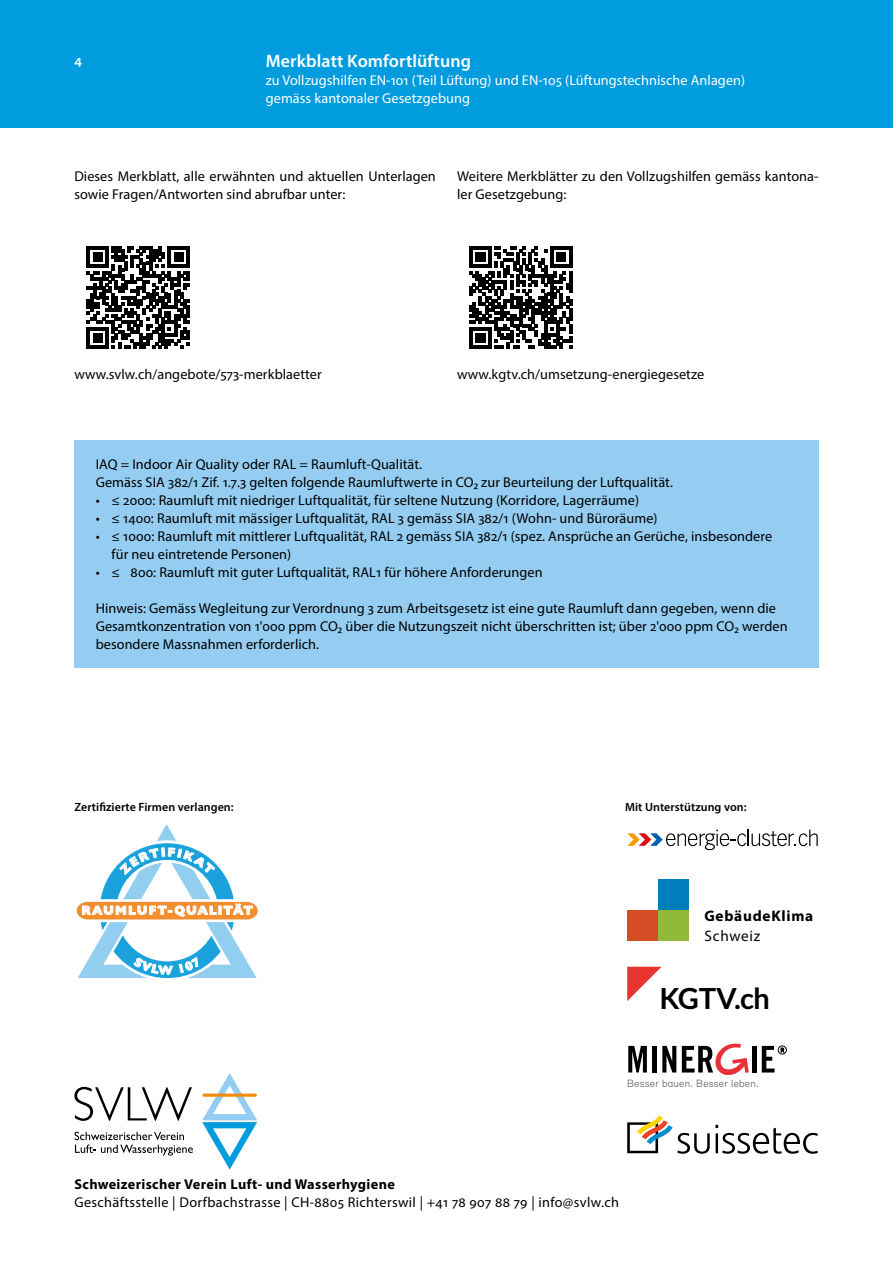
<style>
.page{position:relative;width:893px;height:1263px;background:#fff}
.page>*{position:absolute;margin:0;border:0;box-sizing:border-box;transform-origin:0 0}
.t1{font:700 29.1px "Lato";letter-spacing:-.015em;color:#000}
.t2{font:600 18px "Myriad Pro";letter-spacing:.005em;color:#fff}
.t3{font:700 15.3px "Myriad Pro";letter-spacing:.05em;color:#000}
.t4{font:15.3px "Myriad Pro";letter-spacing:.05em;color:#000}
.t5{font:14.25px/18px "Myriad Pro";letter-spacing:.005em;color:#000}
.t6{font:14.25px/18px "Myriad Pro";letter-spacing:.005em;color:#fff}
.t7{font:14.25px "Myriad Pro";letter-spacing:.025em;color:#000}
.t8{font:700 14.25px "Myriad Pro";letter-spacing:.025em;color:#000}
.t9{font:600 14.25px "Myriad Pro";color:#fff}
.t10{font:700 12.3px "Gill Sans";letter-spacing:.09em;color:#fff}
.t11{font:600 12px "Myriad Pro";letter-spacing:.005em;color:#000}
.t12{font:300 10.8px "Relevant";letter-spacing:.02em;color:#575756}
</style>
<div class="page">
<div style="left:0;top:0;width:893px;height:127px;background:#009cde"></div>
<svg style="left:202px;top:1073px;width:55px;height:96px"></svg>
<svg style="left:203px;top:1093px;width:54px;height:4px"></svg>
<svg style="left:74px;top:1087px;width:118px;height:34px"></svg>
<svg style="left:75px;top:1132px;width:118px;height:23px"></svg>
<div style="left:74px;top:441px;width:745px;height:46px;background:#94cdf1"></div>
<div style="left:74px;top:477px;width:745px;height:46px;background:#94cdf1"></div>
<div style="left:74px;top:513px;width:745px;height:64px;background:#94cdf1"></div>
<div style="left:74px;top:567px;width:745px;height:46px;background:#94cdf1"></div>
<div style="left:74px;top:585px;width:745px;height:82px;background:#94cdf1"></div>
<svg style="left:627px;top:967px;width:35px;height:34px"></svg>
<svg style="left:628px;top:1046px;width:19px;height:26px"></svg>
<div style="left:652px;top:1046px;width:5px;height:26px;background:#000"></div>
<svg style="left:662px;top:1046px;width:14px;height:26px"></svg>
<div style="left:752px;top:1046px;width:5px;height:26px;background:#000"></div>
<svg style="left:762px;top:1046px;width:12px;height:26px"></svg>
<svg style="left:682px;top:1043px;width:67px;height:32px"></svg>
<div style="left:778px;top:1045px;width:9px;height:9px;border:1px solid #000;border-radius:50%"></div>
<svg style="left:781px;top:1047px;width:3px;height:5px"></svg>
<svg style="left:627px;top:1115px;width:191px;height:39px"></svg>
<div style="left:658px;top:879px;width:31px;height:31px;background:#007fbc"></div>
<div style="left:627px;top:910px;width:31px;height:30px;background:#d64c24"></div>
<div style="left:658px;top:910px;width:31px;height:30px;background:#91ba38"></div>
<svg style="left:627px;top:830px;width:191px;height:20px"></svg>
<svg style="left:87px;top:246px;width:103px;height:103px"></svg>
<svg style="left:470px;top:246px;width:102px;height:103px"></svg>
<svg style="left:77px;top:824px;width:181px;height:154px"></svg>
<p class="t9" style="left:74px;top:51px;width:9px">4</p>
<p class="t2" style="left:266px;top:50px;width:207px">Merkblatt Komfortlüftung</p>
<p class="t6" style="left:266px;top:71px;width:481px">zu Vollzugshilfen EN-101 (Teil Lüftung) und EN-105 (Lüftungstechnische Anlagen) gemäss kantonaler Gesetzgebung</p>
<p class="t5" style="left:74px;top:167px;width:363px">Dieses Merkblatt, alle erwähnten und aktuellen Unterlagen sowie Fragen/Antworten sind abrufbar unter:</p>
<p class="t5" style="left:457px;top:167px;width:363px">Weitere Merkblätter zu den Vollzugshilfen gemäss kantona&shy;ler Gesetzgebung:</p>
<p class="t5" style="left:74px;top:365px;width:249px">www.svlw.ch/angebote/573-merkblaetter</p>
<p class="t5" style="left:457px;top:365px;width:249px">www.kgtv.ch/umsetzung-energiegesetze</p>
<p class="t5" style="left:96px;top:455px;width:579px">IAQ = Indoor Air Quality oder RAL = Raumluft-Qualität.<br>Gemäss SIA 382/1 Zif. 1.7.3 gelten folgende Raumluftwerte in CO₂ zur Beurteilung der Luftqualität.</p>
<p class="t5" style="left:96px;top:491px;width:545px">• ≤ 2000: Raumluft mit niedriger Luftqualität, für seltene Nutzung (Korridore, Lagerräume)</p>
<p class="t5" style="left:96px;top:509px;width:563px">• ≤ 1400: Raumluft mit mässiger Luftqualität, RAL 3 gemäss SIA 382/1 (Wohn- und Büroräume)</p>
<p class="t5" style="left:112px;top:527px;width:662px;text-indent:-16px">• ≤ 1000: Raumluft mit mittlerer Luftqualität, RAL 2 gemäss SIA 382/1 (spez. Ansprüche an Gerüche, insbesondere für neu eintretende Personen)</p>
<p class="t5" style="left:96px;top:563px;width:448px">• ≤ 800: Raumluft mit guter Luftqualität, RAL1 für höhere Anforderungen</p>
<p class="t5" style="left:96px;top:599px;width:693px">Hinweis: Gemäss Wegleitung zur Verordnung 3 zum Arbeitsgesetz ist eine gute Raumluft dann gegeben, wenn die<br>Gesamtkonzentration von 1'000 ppm CO₂ über die Nutzungszeit nicht überschritten ist; über 2'000 ppm CO₂ werden besondere Massnahmen erforderlich.</p>
<p class="t11" style="left:74px;top:800px;width:161px">Zertifizierte Firmen verlangen:</p>
<p class="t10" style="left:81px;top:900px;width:173px">RAUMLUFT-QUALITÄT</p>
<p class="t11" style="left:625px;top:800px;width:123px">Mit Unterstützung von:</p>
<p class="t3" style="left:704px;top:906px;width:110px">GebäudeKlima</p>
<p class="t4" style="left:704px;top:926px;width:58px">Schweiz</p>
<h1 class="t1" style="left:659px;top:977px;width:112px">KGTV.ch</h1>
<p class="t12" style="left:627px;top:1076px;width:133px">Besser bauen. Besser leben.</p>
<p class="t8" style="left:74px;top:1175px;width:322px">Schweizerischer Verein Luft- und Wasserhygiene</p>
<p class="t7" style="left:74px;top:1193px;width:546px">Geschäftsstelle | Dorfbachstrasse | CH-8805 Richterswil | +41 78 907 88 79 | info@svlw.ch</p>
</div>
